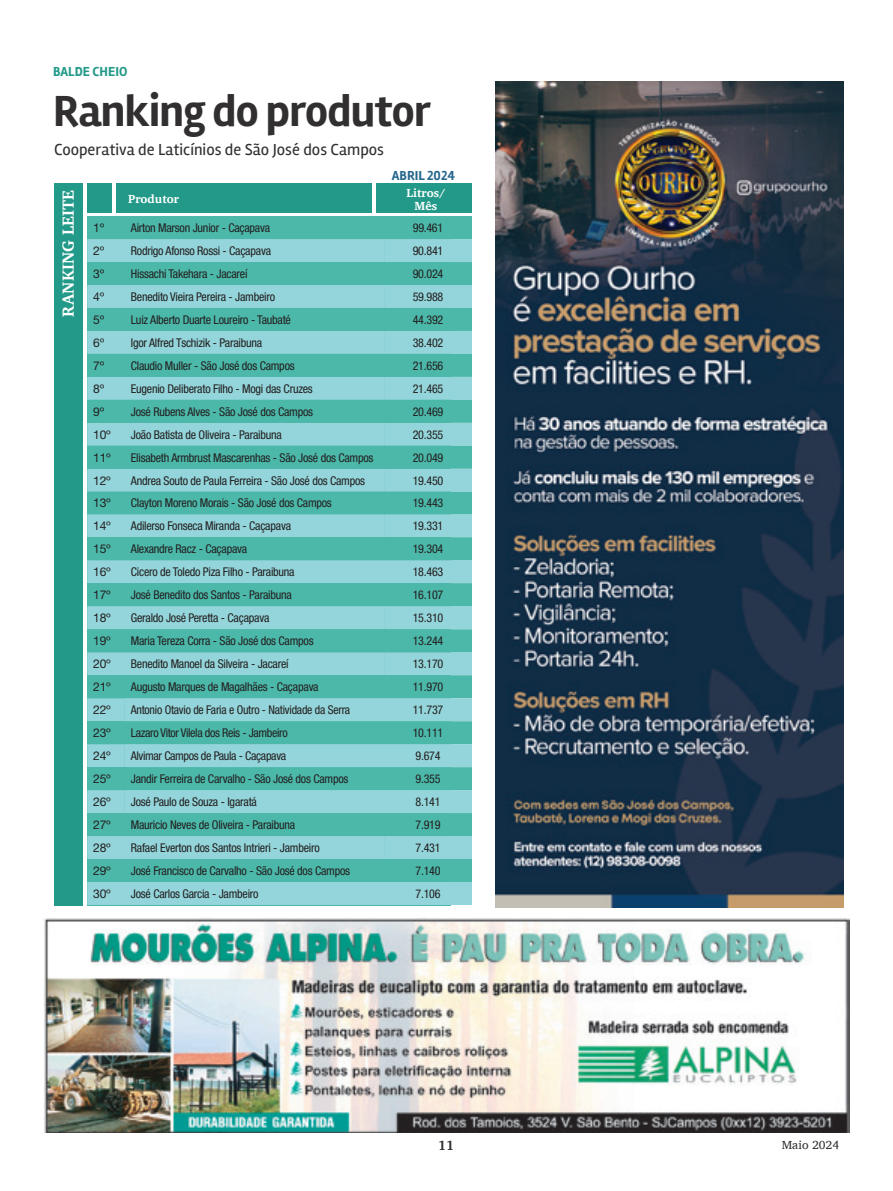
<style>
.page{position:relative;width:893px;height:1191px;background:#fff}
.page>*{position:absolute;margin:0;border:0;box-sizing:border-box;transform-origin:0 0}
.t1{font:700 45px "Rambla";letter-spacing:-.015em;color:#312f30}
.t2{font:16.5px "Rambla";color:#312f30}
.t3{font:700 16.5px "Charis SIL";color:#fff}
.t4{font:700 13.5px "Rambla";color:#239a89}
.t5{font:700 13.5px "Rambla";color:#27678d}
.t6{font:700 13.5px "Charis SIL";color:#312f30}
.t7{font:condensed 12px "Helvetica Neue LT Std";letter-spacing:-.02em;color:#231f20}
.t8{font:12px "Helvetica Neue LT Std";letter-spacing:-.02em;color:#231f20}
.t9{font:700 12px/13.5px "Charis SIL";color:#fff;text-align:center}
.t10{font:12px "Charis SIL";color:#312f30}
</style>
<div class="page">
<div style="left:87px;top:216px;width:297px;height:23px;background:#4bb8a9"></div>
<div style="left:384px;top:216px;width:88px;height:23px;background:#4bb8a9"></div>
<div style="left:87px;top:239px;width:297px;height:23px;background:#93d5da"></div>
<div style="left:384px;top:239px;width:88px;height:436px;background:#93d5da"></div>
<svg style="left:87px;top:652px;width:297px;height:230px;background:#7ccbca"></svg>
<svg style="left:87px;top:262px;width:385px;height:390px;background:#6cc5bf"></svg>
<svg style="left:125px;top:675px;width:347px;height:207px;background:#5dbfb5"></svg>
<svg style="left:125px;top:698px;width:347px;height:115px;background:#76c9c6"></svg>
<div style="left:87px;top:882px;width:297px;height:23px;background:#93d5da"></div>
<div style="left:384px;top:882px;width:88px;height:23px;background:#93d5da"></div>
<div style="left:87px;top:183px;width:385px;height:30px;background:#239a89"></div>
<div style="left:54px;top:183px;width:29px;height:723px;background:#239a89"></div>
<hr style="left:112px;top:183px;width:3px;height:31px;background:#fff">
<hr style="left:372px;top:183px;width:3px;height:31px;background:#fff">
<img style="left:496px;top:82px;width:348px;height:825px">
<img style="left:43px;top:917px;width:807px;height:215px">
<p class="t4" style="left:53px;top:64px;width:76px">BALDE CHEIO</p>
<h1 class="t1" style="left:53px;top:84px;width:379px">Ranking do produtor</h1>
<h2 class="t2" style="left:54px;top:139px;width:332px">Cooperativa de Laticínios de São José dos Campos</h2>
<p class="t5" style="left:392px;top:168px;width:65px">ABRIL 2024</p>
<h2 class="t3" style="left:58px;top:317px;width:128px;rotate:-90deg">RANKING LEITE</h2>
<p class="t9" style="left:406px;top:186px;width:40px">Litros/<br>Mês</p>
<p class="t9" style="left:128px;top:192px;width:52px">Produtor</p>
<p class="t8" style="left:93px;top:220px;width:13px">1º</p>
<p class="t7" style="left:131px;top:221px;width:141px">Airton Marson Junior - Caçapava</p>
<p class="t7" style="left:413px;top:221px;width:32px">99.461</p>
<p class="t8" style="left:93px;top:243px;width:13px">2º</p>
<p class="t7" style="left:131px;top:244px;width:142px">Rodrigo Afonso Rossi - Caçapava</p>
<p class="t7" style="left:413px;top:244px;width:32px">90.841</p>
<p class="t8" style="left:93px;top:266px;width:13px">3º</p>
<p class="t7" style="left:131px;top:267px;width:118px">Hissachi Takehara - Jacareí</p>
<p class="t7" style="left:413px;top:267px;width:32px">90.024</p>
<p class="t8" style="left:93px;top:289px;width:13px">4º</p>
<p class="t7" style="left:131px;top:290px;width:146px">Benedito Vieira Pereira - Jambeiro</p>
<p class="t7" style="left:413px;top:290px;width:32px">59.988</p>
<p class="t8" style="left:93px;top:312px;width:13px">5º</p>
<p class="t7" style="left:131px;top:312px;width:162px">Luiz Alberto Duarte Loureiro - Taubaté</p>
<p class="t7" style="left:413px;top:312px;width:32px">44.392</p>
<p class="t8" style="left:93px;top:335px;width:13px">6º</p>
<p class="t7" style="left:131px;top:335px;width:133px">Igor Alfred Tschizik - Paraibuna</p>
<p class="t7" style="left:413px;top:335px;width:32px">38.402</p>
<p class="t8" style="left:93px;top:358px;width:13px">7º</p>
<p class="t7" style="left:131px;top:358px;width:165px">Claudio Muller - São José dos Campos</p>
<p class="t7" style="left:413px;top:358px;width:32px">21.656</p>
<p class="t8" style="left:93px;top:381px;width:13px">8º</p>
<p class="t7" style="left:131px;top:381px;width:183px">Eugenio Deliberato Filho - Mogi das Cruzes</p>
<p class="t7" style="left:413px;top:381px;width:32px">21.465</p>
<p class="t8" style="left:93px;top:404px;width:13px">9º</p>
<p class="t7" style="left:131px;top:404px;width:184px">José Rubens Alves - São José dos Campos</p>
<p class="t7" style="left:413px;top:404px;width:32px">20.469</p>
<p class="t8" style="left:93px;top:427px;width:19px">10º</p>
<p class="t7" style="left:131px;top:427px;width:152px">João Batista de Oliveira - Paraibuna</p>
<p class="t7" style="left:413px;top:427px;width:32px">20.355</p>
<p class="t8" style="left:93px;top:450px;width:19px">11º</p>
<p class="t7" style="left:131px;top:450px;width:244px">Elisabeth Armbrust Mascarenhas - São José dos Campos</p>
<p class="t7" style="left:413px;top:450px;width:32px">20.049</p>
<p class="t8" style="left:93px;top:473px;width:19px">12º</p>
<p class="t7" style="left:131px;top:473px;width:236px">Andrea Souto de Paula Ferreira - São José dos Campos</p>
<p class="t7" style="left:413px;top:473px;width:32px">19.450</p>
<p class="t8" style="left:93px;top:496px;width:19px">13º</p>
<p class="t7" style="left:131px;top:496px;width:202px">Clayton Moreno Morais - São José dos Campos</p>
<p class="t7" style="left:413px;top:496px;width:32px">19.443</p>
<p class="t8" style="left:93px;top:518px;width:19px">14º</p>
<p class="t7" style="left:131px;top:519px;width:162px">Adilerso Fonseca Miranda - Caçapava</p>
<p class="t7" style="left:413px;top:519px;width:32px">19.331</p>
<p class="t8" style="left:93px;top:541px;width:19px">15º</p>
<p class="t7" style="left:131px;top:542px;width:118px">Alexandre Racz - Caçapava</p>
<p class="t7" style="left:413px;top:542px;width:32px">19.304</p>
<p class="t8" style="left:93px;top:564px;width:19px">16º</p>
<p class="t7" style="left:131px;top:565px;width:165px">Cicero de Toledo Piza Filho - Paraibuna</p>
<p class="t7" style="left:413px;top:565px;width:32px">18.463</p>
<p class="t8" style="left:93px;top:587px;width:19px">17º</p>
<p class="t7" style="left:131px;top:588px;width:162px">José Benedito dos Santos - Paraibuna</p>
<p class="t7" style="left:413px;top:588px;width:32px">16.107</p>
<p class="t8" style="left:93px;top:610px;width:19px">18º</p>
<p class="t7" style="left:131px;top:611px;width:140px">Geraldo José Peretta - Caçapava</p>
<p class="t7" style="left:413px;top:611px;width:32px">15.310</p>
<p class="t8" style="left:93px;top:633px;width:19px">19º</p>
<p class="t7" style="left:131px;top:634px;width:184px">Maria Tereza Corra - São José dos Campos</p>
<p class="t7" style="left:413px;top:634px;width:32px">13.244</p>
<p class="t8" style="left:93px;top:656px;width:19px">20º</p>
<p class="t7" style="left:131px;top:657px;width:159px">Benedito Manoel da Silveira - Jacareí</p>
<p class="t7" style="left:413px;top:657px;width:32px">13.170</p>
<p class="t8" style="left:93px;top:679px;width:19px">21º</p>
<p class="t7" style="left:131px;top:680px;width:189px">Augusto Marques de Magalhães - Caçapava</p>
<p class="t7" style="left:413px;top:680px;width:32px">11.970</p>
<p class="t8" style="left:93px;top:702px;width:19px">22º</p>
<p class="t7" style="left:131px;top:703px;width:221px">Antonio Otavio de Faria e Outro - Natividade da Serra</p>
<p class="t7" style="left:413px;top:703px;width:32px">11.737</p>
<p class="t8" style="left:93px;top:725px;width:19px">23º</p>
<p class="t7" style="left:131px;top:726px;width:158px">Lazaro Vitor Vilela dos Reis - Jambeiro</p>
<p class="t7" style="left:413px;top:726px;width:32px">10.111</p>
<p class="t8" style="left:93px;top:748px;width:19px">24º</p>
<p class="t7" style="left:131px;top:748px;width:157px">Alvimar Campos de Paula - Caçapava</p>
<p class="t7" style="left:415px;top:748px;width:27px">9.674</p>
<p class="t8" style="left:93px;top:771px;width:19px">25º</p>
<p class="t7" style="left:131px;top:771px;width:219px">Jandir Ferreira de Carvalho - São José dos Campos</p>
<p class="t7" style="left:415px;top:771px;width:27px">9.355</p>
<p class="t8" style="left:93px;top:794px;width:19px">26º</p>
<p class="t7" style="left:131px;top:794px;width:128px">José Paulo de Souza - Igaratá</p>
<p class="t7" style="left:415px;top:794px;width:27px">8.141</p>
<p class="t8" style="left:93px;top:817px;width:19px">27º</p>
<p class="t7" style="left:131px;top:817px;width:166px">Mauricio Neves de Oliveira - Paraibuna</p>
<p class="t7" style="left:415px;top:817px;width:27px">7.919</p>
<p class="t8" style="left:93px;top:840px;width:19px">28º</p>
<p class="t7" style="left:131px;top:840px;width:190px">Rafael Everton dos Santos Intrieri - Jambeiro</p>
<p class="t7" style="left:415px;top:840px;width:27px">7.431</p>
<p class="t8" style="left:93px;top:863px;width:19px">29º</p>
<p class="t7" style="left:131px;top:863px;width:221px">José Francisco de Carvalho - São José dos Campos</p>
<p class="t7" style="left:415px;top:863px;width:27px">7.140</p>
<p class="t8" style="left:93px;top:886px;width:19px">30º</p>
<p class="t7" style="left:131px;top:886px;width:129px">José Carlos Garcia - Jambeiro</p>
<p class="t7" style="left:415px;top:886px;width:27px">7.106</p>
<p class="t6" style="left:439px;top:1137px;width:17px">11</p>
<p class="t10" style="left:782px;top:1138px;width:59px">Maio 2024</p>
</div>
